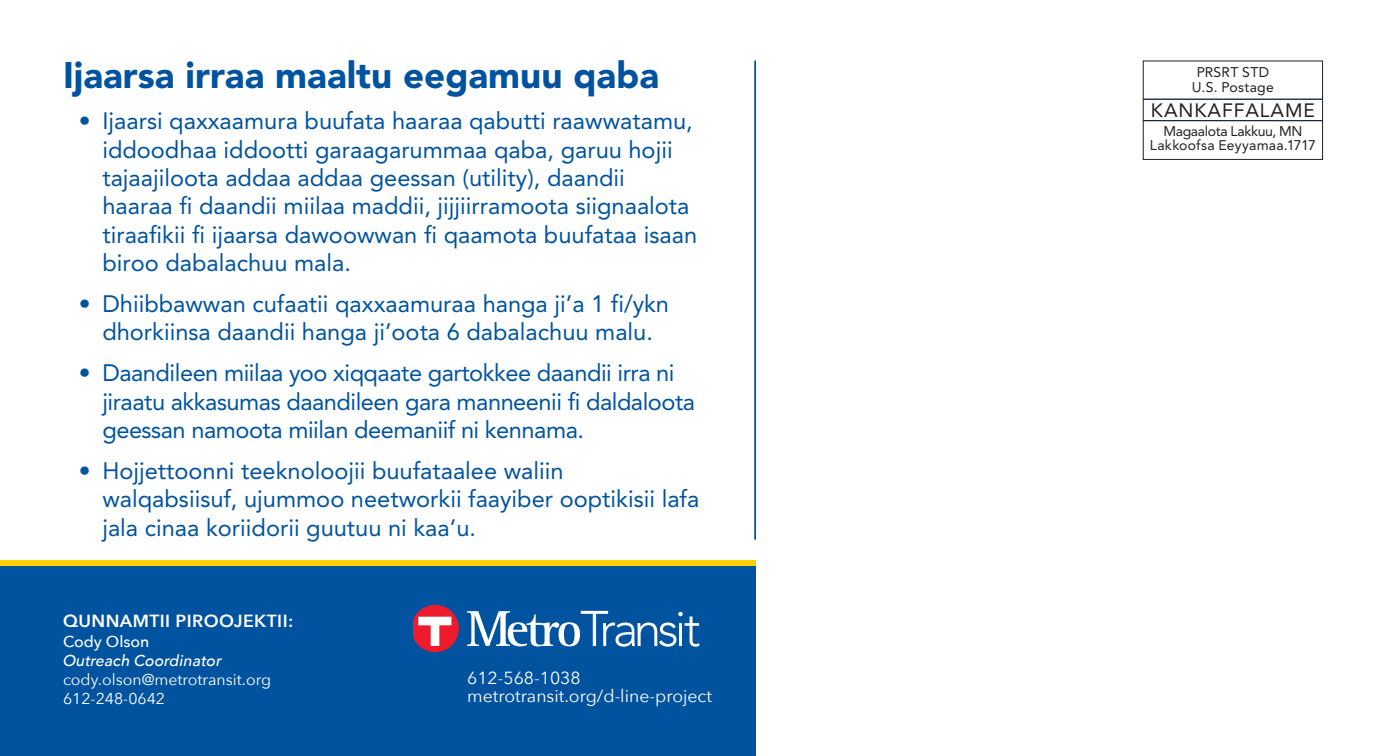
<style>
.page{position:relative;width:1386px;height:756px;background:#fff}
.page>*{position:absolute;margin:0;border:0;box-sizing:border-box;transform-origin:0 0}
.t1{font:900 36.75px "Avenir LT Std";color:#0153a0}
.t2{font:23.62px/28.3px "Avenir LT Std";color:#0153a0}
.t3{font:23.62px/28.3px "Avenir LT Std";letter-spacing:-.02em;color:#0153a0}
.t4{font:19.25px "Avenir LT Std";letter-spacing:.05em;color:#231f20}
.t5{font:17.5px "Avenir Next";color:#fff}
.t6{font:600 17.5px "Avenir Next";letter-spacing:.025em;color:#fff}
.t7{font:15.75px/19.2px "Avenir Next";color:#fff}
.t8{font:italic 500 15.75px/19.2px "Avenir Next";color:#fff}
.t9{font:14px "Avenir LT Std";letter-spacing:.01em;color:#231f20}
.t10{font:14px "Avenir LT Std";letter-spacing:-.025em;color:#231f20}
.s1{font-style:normal}
</style>
<div class="page">
<div style="left:0;top:565px;width:756px;height:191px;background:#0153a0"></div>
<svg style="left:413px;top:605px;width:46px;height:47px"></svg>
<svg style="left:467px;top:611px;width:232px;height:36px"></svg>
<div style="left:0;top:560px;width:756px;height:5px;background:#fed105"></div>
<hr style="left:754px;top:61px;width:2px;height:479px;background:#0153a0">
<div style="left:1143px;top:61px;width:180px;height:99px;border:1px solid #231f20"></div>
<hr style="left:1143px;top:99px;width:180px;height:1px;background:#231f20">
<hr style="left:1143px;top:120px;width:180px;height:1px;background:#231f20">
<p class="t1" style="left:63px;top:53px;width:598px">Ijaarsa irraa maaltu eegamuu qaba</p>
<p class="t2" style="left:102px;top:107px;width:596px;text-indent:-24px">• Ijaarsi qaxxaamura buufata haaraa qabutti raawwatamu, iddoodhaa iddootti garaagarummaa qaba, garuu hojii tajaajiloota addaa addaa geessan (utility), daandii haaraa fi daandii miilaa maddii, jijjiirramoota siignaalota tiraafikii fi ijaarsa dawoowwan fi qaamota buufataa isaan biroo dabalachuu mala.</p>
<p class="t2" style="left:79px;top:290px;width:592px;text-align:center">• Dhiibbawwan cufaatii qaxxaamuraa hanga ji’a 1 fi/ykn dhorkiinsa daandii hanga ji’oota 6 dabalachuu malu.</p>
<p class="t3" style="left:102px;top:359px;width:594px;text-indent:-24px">• Daandileen miilaa yoo xiqqaate gartokkee daandii irra ni jiraatu akkasumas daandileen gara manneenii fi daldaloota geessan namoota miilan deemaniif ni kennama.</p>
<p class="t2" style="left:102px;top:457px;width:598px;text-indent:-24px">• Hojjettoonni teeknoloojii buufataalee waliin walqabsiisuf, ujummoo neetworkii faayiber ooptikisii lafa jala cinaa koriidorii guutuu ni kaa’u.</p>
<p class="t6" style="left:63px;top:606px;width:232px">QUNNAMTII PIROOJEKTII:</p>
<p class="t8" style="left:63px;top:631px;width:160px"><span class="s1">Cody Olson<br></span>Outreach Coordinator</p>
<p class="t7" style="left:63px;top:669px;width:210px">cody.olson@metrotransit.org<br>612-248-0642</p>
<p class="t5" style="left:467px;top:663px;width:115px">612-568-1038</p>
<p class="t5" style="left:467px;top:681px;width:246px">metrotransit.org/d-line-project</p>
<p class="t9" style="left:1197px;top:64px;width:74px">PRSRT STD</p>
<p class="t9" style="left:1192px;top:79px;width:84px">U.S. Postage</p>
<p class="t4" style="left:1151px;top:99px;width:165px">KANKAFFALAME</p>
<p class="t10" style="left:1163px;top:123px;width:141px">Magaalota Lakkuu, MN</p>
<p class="t9" style="left:1150px;top:137px;width:167px">Lakkoofsa Eeyyamaa.1717</p>
</div>
